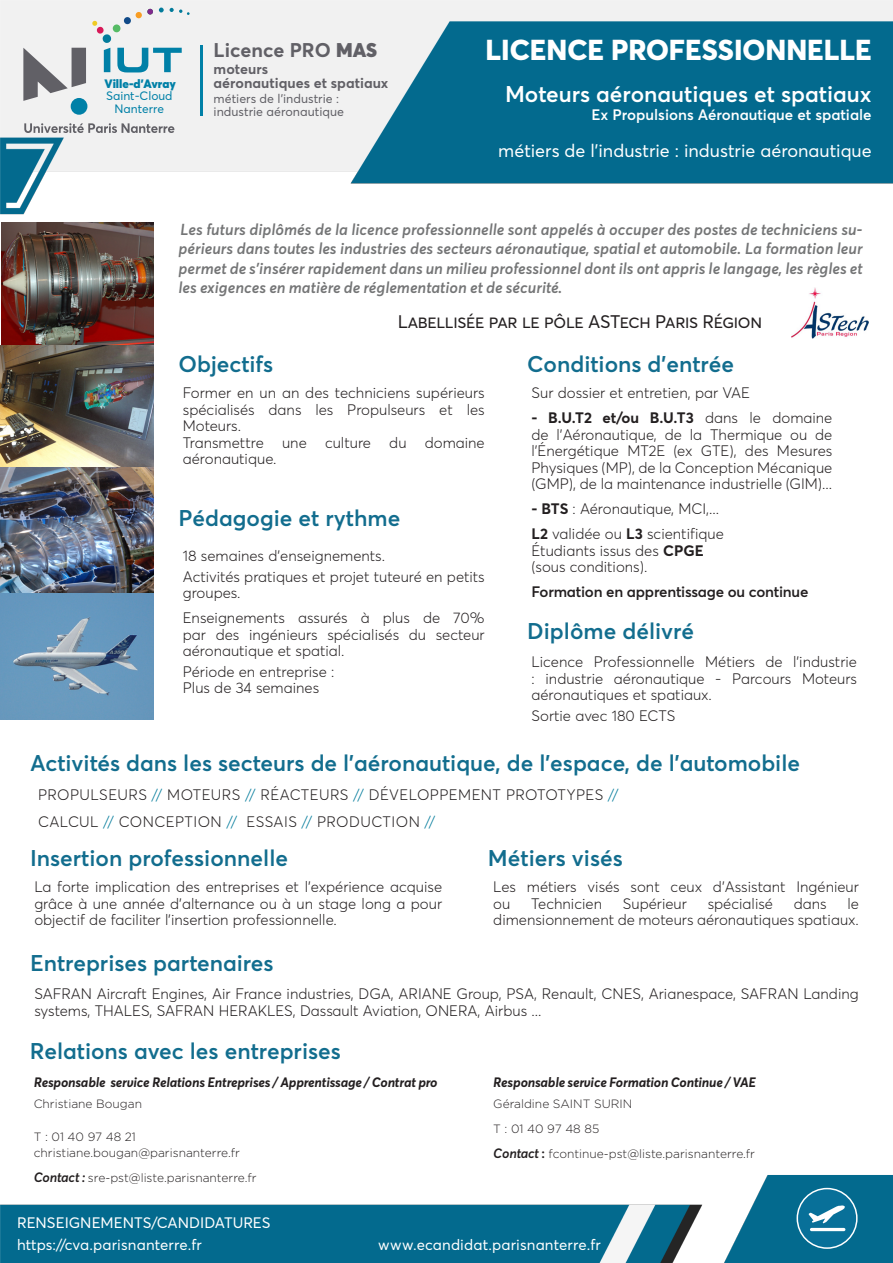
<style>
.page{position:relative;width:893px;height:1263px;background:#fff}
.page>*{position:absolute;margin:0;border:0;box-sizing:border-box;transform-origin:0 0}
.t1{font:800 28.5px "Averta";color:#fff}
.t2{font:600 22.5px "Averta";color:#126d8e}
.t3{font:600 22.5px "Averta";color:#fff}
.t4{font:700 19.65px "Averta";color:#616066}
.t5{font:18px "Averta";color:#fff}
.t6{font:18px "Averta";letter-spacing:-.015em;color:#231f20}
.t7{font:italic 600 15.75px/19.5px "Averta";color:#747576;text-align:justify}
.t8{font:300 15px/16.5px "Averta";color:#231f20;text-align:justify}
.t9{font:300 15px "Averta";letter-spacing:.03em;color:#231f20}
.t10{font:15px "Averta";color:#fff}
.t11{font:600 15px "Averta";color:#fff}
.t12{font:600 15px "Averta";letter-spacing:-.015em;color:#231f20}
.t13{font:700 14.25px/13.5px "Averta";color:#616066}
.t14{font:italic 700 13.5px "Averta";letter-spacing:-.015em;color:#231f20}
.t15{font:12.45px/13.2px "Averta";color:#616066}
.t16{font:12.15px/12.6px "Averta";color:#0080a7;text-align:center}
.t17{font:300 12px "Gotham";color:#231f20}
.s1{font-weight:900}
.s2{font-weight:700}
.s3{color:#027b9b}
.s4{font-family:"Averta";font-weight:600;font-style:italic;font-size:13.5px}
.s5{font-family:"Averta";font-weight:600;font-size:13.5px}
</style>
<div class="page">
<img style="left:0;top:0;width:893px;height:1263px">
<img style="left:0;top:346px;width:153px;height:373px">
<img style="left:1px;top:223px;width:152px;height:125px">
<div style="left:796px;top:1188px;width:62px;height:61px;background:#087099;border:2px solid #fff;border-radius:50%"></div>
<svg style="left:809px;top:1205px;width:36px;height:18px"></svg>
<hr style="left:810px;top:1228px;width:35px;height:3px;background:#fff;border-radius:2px">
<svg style="left:23px;top:48px;width:63px;height:53px"></svg>
<div style="left:71px;top:98px;width:16px;height:17px;background:#0080a7;border-radius:50%"></div>
<svg style="left:92px;top:8px;width:98px;height:64px"></svg>
<svg style="left:24px;top:123px;width:150px;height:10px"></svg>
<hr style="left:200px;top:46px;width:2px;height:70px;background:#0080a7">
<img style="left:791px;top:287px;width:77px;height:51px">
<p class="t16" style="left:104px;top:77px;width:73px"><span class="s1">Ville-d'Avray<br></span>Saint-Cloud<br>Nanterre</p>
<p class="t4" style="left:214px;top:38px;width:165px">Licence PRO <span class="s1">MAS</span></p>
<p class="t13" style="left:214px;top:62px;width:176px">moteurs<br>aéronautiques et spatiaux</p>
<p class="t15" style="left:214px;top:92px;width:132px">métiers de l’industrie : industrie aéronautique</p>
<p class="t1" style="left:485px;top:32px;width:388px">LICENCE PROFESSIONNELLE</p>
<p class="t3" style="left:505px;top:80px;width:368px">Moteurs aéronautiques et spatiaux</p>
<p class="t11" style="left:591px;top:106px;width:282px">Ex Propulsions Aéronautique et spatiale</p>
<p class="t5" style="left:498px;top:140px;width:375px">métiers de l’industrie : industrie aéronautique</p>
<p class="t7" style="left:179px;top:220px;width:686px">Les futurs diplômés de la licence professionnelle sont appelés à occuper des postes de techniciens su&shy;périeurs dans toutes les industries des secteurs aéronautique, spatial et automobile. La formation leur permet de s’insérer rapidement dans un milieu professionnel dont ils ont appris le langage, les règles et les exigences en matière de réglementation et de sécurité.</p>
<p class="t2" style="left:179px;top:349px;width:96px">Objectifs</p>
<p class="t6" style="left:398px;top:310px;width:366px">Labellisée par le pôle ASTech Paris Région</p>
<p class="t2" style="left:527px;top:349px;width:208px">Conditions d’entrée</p>
<p class="t8" style="left:183px;top:385px;width:303px">Former en un an des techniciens supérieurs spécialisés dans les Propulseurs et les Moteurs.</p>
<p class="t8" style="left:183px;top:434px;width:303px">Transmettre une culture du domaine aéronautique.</p>
<p class="t2" style="left:179px;top:504px;width:223px">Pédagogie et rythme</p>
<p class="t8" style="left:183px;top:547px;width:204px">18 semaines d’enseignements.</p>
<p class="t8" style="left:183px;top:568px;width:303px">Activités pratiques et projet tuteuré en petits groupes.</p>
<p class="t8" style="left:183px;top:609px;width:303px">Enseignements assurés à plus de 70% par des ingénieurs spécialisés du secteur aéronautique et spatial.</p>
<p class="t8" style="left:183px;top:663px;width:153px">Période en entreprise :</p>
<p class="t8" style="left:183px;top:680px;width:138px">Plus de 34 semaines</p>
<p class="t8" style="left:531px;top:385px;width:220px">Sur dossier et entretien, par VAE</p>
<p class="t8" style="left:531px;top:410px;width:302px"><span class="s2">- B.U.T2 et/ou B.U.T3</span> dans le domaine de l’Aéronautique, de la Thermique ou de l’Énergétique MT2E (ex GTE), des Mesures Physiques (MP), de la Conception Mécanique (GMP), de la maintenance industrielle (GIM)...</p>
<p class="t8" style="left:531px;top:501px;width:189px"><span class="s2">- BTS</span> : Aéronautique, MCI,...</p>
<p class="t8" style="left:531px;top:526px;width:194px"><span class="s2">L2</span> validée ou <span class="s2">L3</span> scientifique</p>
<p class="t8" style="left:531px;top:542px;width:174px">Étudiants issus des <span class="s2">CPGE</span></p>
<p class="t8" style="left:531px;top:559px;width:117px">(sous conditions).</p>
<p class="t12" style="left:531px;top:583px;width:278px">Formation en apprentissage ou continue</p>
<p class="t2" style="left:527px;top:617px;width:168px">Diplôme délivré</p>
<p class="t8" style="left:531px;top:654px;width:327px">Licence Professionnelle Métiers de l’industrie : industrie aéronautique - Parcours Moteurs aéronautiques et spatiaux.</p>
<p class="t8" style="left:531px;top:707px;width:145px">Sortie avec 180 ECTS</p>
<p class="t2" style="left:30px;top:749px;width:772px">Activités dans les secteurs de l’aéronautique, de l’espace, de l’automobile</p>
<p class="t9" style="left:38px;top:786px;width:582px">PROPULSEURS <span class="s3">//</span> MOTEURS <span class="s3">//</span> RÉACTEURS <span class="s3">//</span> DÉVELOPPEMENT PROTOTYPES <span class="s3">//</span></p>
<p class="t9" style="left:38px;top:812px;width:399px">CALCUL <span class="s3">//</span> CONCEPTION <span class="s3">//</span> ESSAIS <span class="s3">//</span> PRODUCTION <span class="s3">//</span></p>
<p class="t2" style="left:30px;top:844px;width:260px">Insertion professionnelle</p>
<p class="t2" style="left:488px;top:844px;width:136px">Métiers visés</p>
<p class="t8" style="left:34px;top:878px;width:409px">La forte implication des entreprises et l’expérience acquise grâce à une année d’alternance ou à un stage long a pour objectif de faciliter l’insertion professionnelle.</p>
<p class="t8" style="left:493px;top:878px;width:367px">Les métiers visés sont ceux d’Assistant Ingénieur ou</p>
<p class="t8" style="left:493px;top:895px;width:367px;text-align:right">le<br>dimensionnement de moteurs aéronautiques spatiaux.</p>
<p class="t8" style="left:531px;top:895px;width:73px">Technicien</p>
<p class="t8" style="left:623px;top:895px;width:66px">Supérieur</p>
<p class="t8" style="left:708px;top:895px;width:67px">spécialisé</p>
<p class="t8" style="left:794px;top:895px;width:34px">dans</p>
<p class="t2" style="left:30px;top:949px;width:245px">Entreprises partenaires</p>
<p class="t8" style="left:34px;top:985px;width:826px">SAFRAN Aircraft Engines, Air France industries, DGA, ARIANE Group, PSA, Renault, CNES, Arianespace, SAFRAN Landing systems, THALES, SAFRAN HERAKLES, Dassault Aviation, ONERA, Airbus ...</p>
<p class="t2" style="left:30px;top:1037px;width:313px">Relations avec les entreprises</p>
<p class="t14" style="left:34px;top:1074px;width:405px">Responsable service Relations Entreprises / Apprentissage / Contrat pro</p>
<p class="t17" style="left:34px;top:1096px;width:110px">Christiane Bougan</p>
<p class="t17" style="left:34px;top:1129px;width:104px">T : 01 40 97 48 21</p>
<p class="t17" style="left:34px;top:1145px;width:208px">christiane.bougan@parisnanterre.fr</p>
<p class="t17" style="left:34px;top:1170px;width:224px"><span class="s4">Contact :</span> sre-pst@liste.parisnanterre.fr</p>
<p class="t14" style="left:493px;top:1074px;width:264px">Responsable service Formation Continue / VAE</p>
<p class="t17" style="left:493px;top:1096px;width:141px">Géraldine SAINT SURIN</p>
<p class="t17" style="left:493px;top:1121px;width:108px">T : 01 40 97 48 85</p>
<p class="t17" style="left:493px;top:1146px;width:263px"><span class="s4">Contact</span> <span class="s5">:</span> fcontinue-pst@liste.parisnanterre.fr</p>
<p class="t10" style="left:17px;top:1213px;width:255px">RENSEIGNEMENTS/CANDIDATURES</p>
<p class="t10" style="left:17px;top:1235px;width:186px">https://cva.parisnanterre.fr</p>
<p class="t10" style="left:378px;top:1235px;width:224px">www.ecandidat.parisnanterre.fr</p>
</div>
